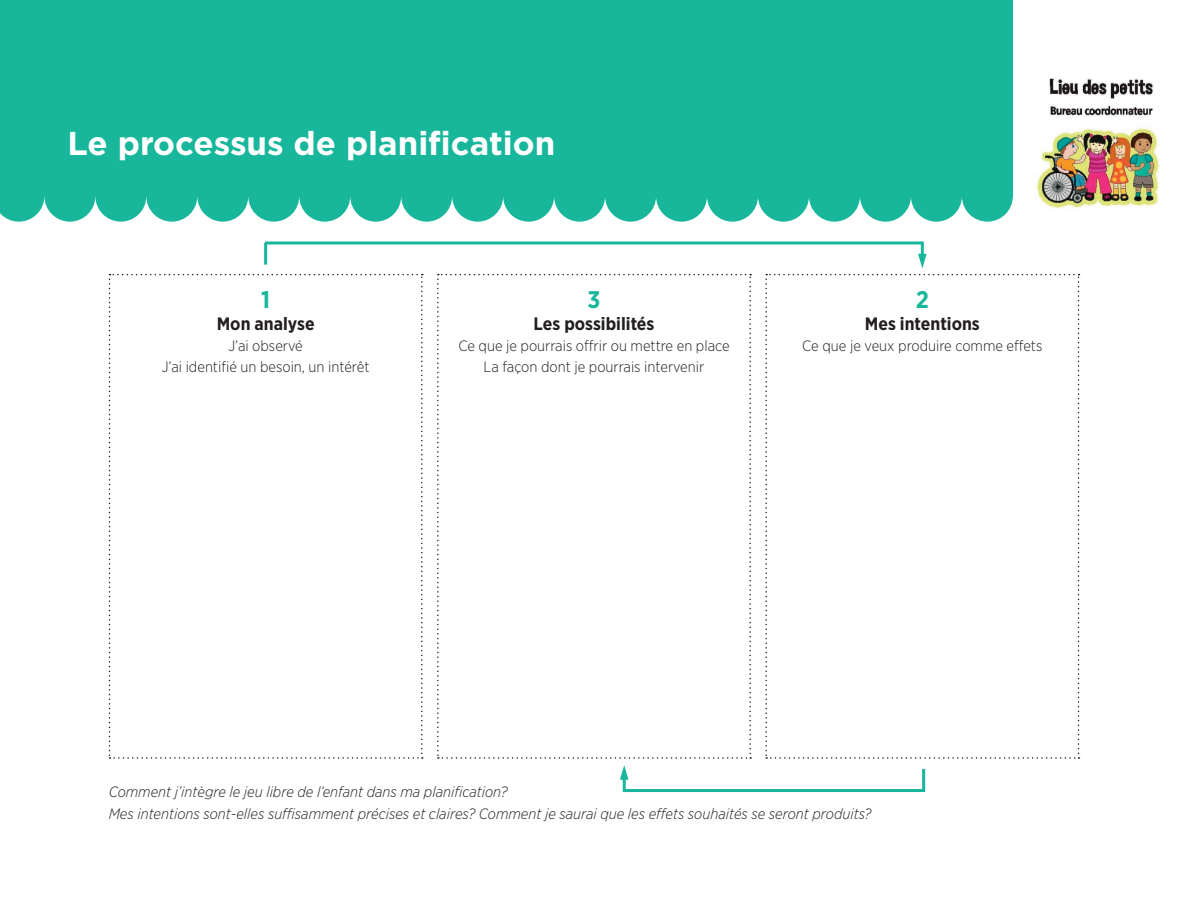
<style>
.page{position:relative;width:1188px;height:918px;background:#fff}
.page>*{position:absolute;margin:0;border:0;box-sizing:border-box;transform-origin:0 0}
.t1{font:700 33px "Gotham";color:#fff}
.t2{font:700 24px "Gotham Narrow";color:#18b79b}
.t3{font:700 18px "Gotham Narrow";color:#231f20}
.t4{font:italic 300 15px "Gotham Narrow";color:#231f20}
.t5{font:300 15px "Gotham Narrow";color:#231f20}
</style>
<div class="page">
<div style="left:0;top:0;width:1013px;height:196px;background:#18b79b"></div>
<svg style="left:0;top:196px;width:44px;height:26px"></svg>
<div style="left:401px;top:171px;width:51px;height:51px;background:#18b79b;border-radius:50%"></div>
<div style="left:809px;top:171px;width:51px;height:51px;background:#18b79b;border-radius:50%"></div>
<div style="left:197px;top:171px;width:51px;height:51px;background:#18b79b;border-radius:50%"></div>
<div style="left:95px;top:171px;width:51px;height:51px;background:#18b79b;border-radius:50%"></div>
<div style="left:503px;top:171px;width:51px;height:51px;background:#18b79b;border-radius:50%"></div>
<div style="left:911px;top:171px;width:51px;height:51px;background:#18b79b;border-radius:50%"></div>
<div style="left:299px;top:171px;width:51px;height:51px;background:#18b79b;border-radius:50%"></div>
<div style="left:707px;top:171px;width:51px;height:51px;background:#18b79b;border-radius:50%"></div>
<div style="left:44px;top:171px;width:51px;height:51px;background:#18b79b;border-radius:50%"></div>
<div style="left:452px;top:171px;width:51px;height:51px;background:#18b79b;border-radius:50%"></div>
<div style="left:860px;top:171px;width:51px;height:51px;background:#18b79b;border-radius:50%"></div>
<div style="left:248px;top:171px;width:51px;height:51px;background:#18b79b;border-radius:50%"></div>
<div style="left:656px;top:171px;width:51px;height:51px;background:#18b79b;border-radius:50%"></div>
<div style="left:146px;top:171px;width:51px;height:51px;background:#18b79b;border-radius:50%"></div>
<div style="left:554px;top:171px;width:51px;height:51px;background:#18b79b;border-radius:50%"></div>
<div style="left:962px;top:171px;width:51px;height:51px;background:#18b79b;border-radius:50%"></div>
<div style="left:605px;top:171px;width:51px;height:51px;background:#18b79b;border-radius:50%"></div>
<div style="left:350px;top:171px;width:51px;height:51px;background:#18b79b;border-radius:50%"></div>
<div style="left:758px;top:171px;width:51px;height:51px;background:#18b79b;border-radius:50%"></div>
<img style="left:1034px;top:78px;width:126px;height:131px">
<svg style="left:109px;top:274px;width:314px;height:485px"></svg>
<svg style="left:437px;top:274px;width:314px;height:485px"></svg>
<svg style="left:765px;top:274px;width:314px;height:485px"></svg>
<hr style="left:264px;top:243px;width:3px;height:22px;background:#18b79b">
<hr style="left:922px;top:769px;width:3px;height:22px;background:#18b79b">
<hr style="left:265px;top:242px;width:657px;height:2px;background:#18b79b">
<hr style="left:921px;top:242px;width:3px;height:20px;background:#18b79b">
<svg style="left:918px;top:254px;width:9px;height:14px"></svg>
<hr style="left:624px;top:789px;width:301px;height:3px;background:#18b79b">
<hr style="left:623px;top:771px;width:3px;height:21px;background:#18b79b">
<svg style="left:620px;top:765px;width:9px;height:15px"></svg>
<p class="t1" style="left:68px;top:122px;width:489px">Le processus de planification</p>
<p class="t2" style="left:261px;top:284px;width:10px">1</p>
<p class="t3" style="left:217px;top:312px;width:99px">Mon analyse</p>
<p class="t5" style="left:228px;top:336px;width:76px">J’ai observé</p>
<p class="t5" style="left:162px;top:358px;width:209px">J’ai identifié un besoin, un intérêt</p>
<p class="t2" style="left:588px;top:284px;width:14px">3</p>
<p class="t3" style="left:534px;top:312px;width:122px">Les possibilités</p>
<p class="t5" style="left:458px;top:336px;width:273px">Ce que je pourrais offrir ou mettre en place</p>
<p class="t5" style="left:484px;top:357px;width:222px">La façon dont je pourrais intervenir</p>
<p class="t2" style="left:916px;top:284px;width:15px">2</p>
<p class="t3" style="left:865px;top:312px;width:116px">Mes intentions</p>
<p class="t5" style="left:802px;top:337px;width:242px">Ce que je veux produire comme effets</p>
<p class="t4" style="left:109px;top:783px;width:401px">Comment j’intègre le jeu libre de l’enfant dans ma planification?</p>
<p class="t4" style="left:109px;top:805px;width:764px">Mes intentions sont-elles suffisamment précises et claires? Comment je saurai que les effets souhaités se seront produits?</p>
</div>
